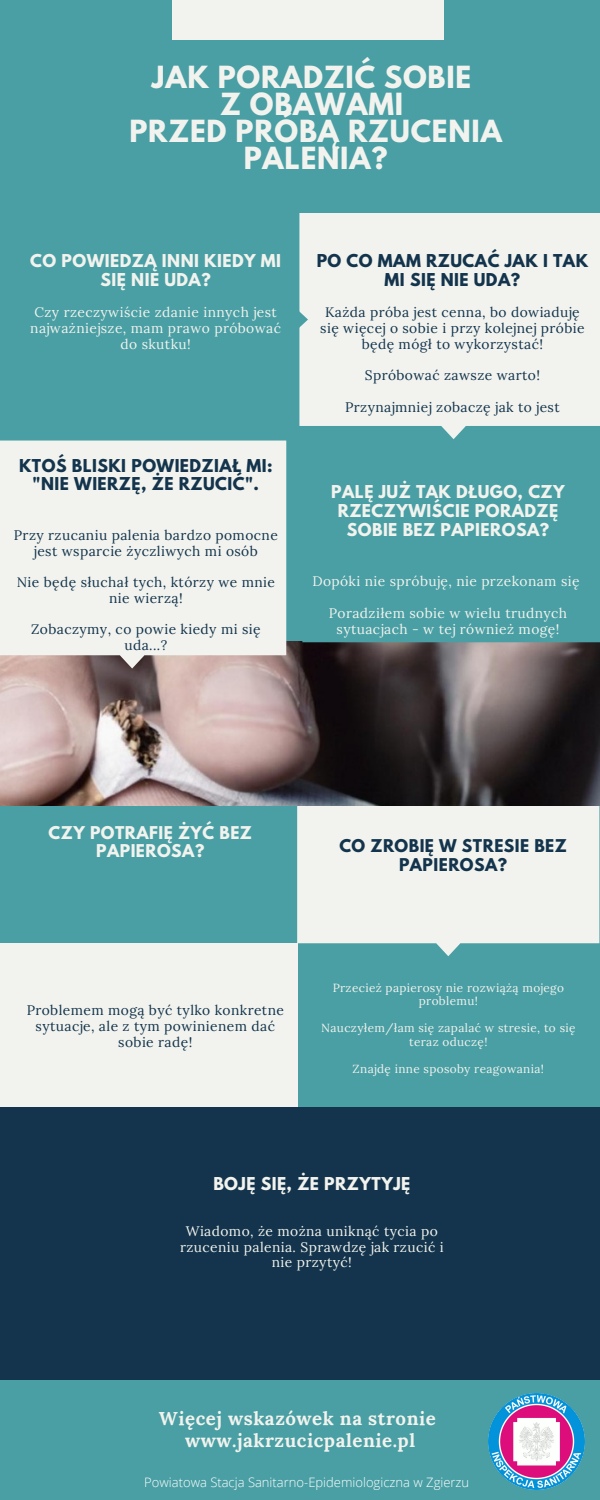
<style>
.page{position:relative;width:600px;height:1500px;background:#499fa4}
.page>*{position:absolute;margin:0;border:0;box-sizing:border-box;transform-origin:0 0}
.t1{font:700 27px/27px "League Spartan";letter-spacing:.03em;color:#f2f3ee;text-align:center}
.t2{font:700 18.7px "Lora";letter-spacing:.03em;color:#f2f3ee}
.t3{font:700 15.7px/18.8px "League Spartan";letter-spacing:.03em;color:#f2f3ee;text-align:center}
.t4{font:700 15.7px/18.8px "League Spartan";letter-spacing:.03em;color:#13344c;text-align:center}
.t5{font:700 15.6px/18.8px "League Spartan";letter-spacing:.03em;color:#13344c;text-align:center}
.t6{font:700 15.6px/18.8px "League Spartan";letter-spacing:.03em;color:#f2f3ee;text-align:center}
.t7{font:13.8px/15.8px "Lora";letter-spacing:.03em;color:#13344c;text-align:center}
.t8{font:13.8px/15.8px "Lora";letter-spacing:.03em;color:#f2f3ee;text-align:center}
.t9{font:300 13px "Open Sans";color:#fff}
.t10{font:11.8px/13.5px "Lora";letter-spacing:.03em;color:#f2f3ee;text-align:center}
</style>
<div class="page">
<div style="left:0;top:944px;width:300px;height:165px;background:#f2f3ee"></div>
<div style="left:298px;top:944px;width:302px;height:165px;background:#499fa4"></div>
<svg style="left:297px;top:805px;width:302px;height:151px;background:#e3eae6"></svg>
<img style="left:0;top:642px;width:600px;height:163px">
<div style="left:0;top:441px;width:286px;height:228px;background:#f2f3ee"></div>
<div style="left:308px;top:213px;width:292px;height:226px;background:#f2f3ee"></div>
<svg style="left:299px;top:213px;width:9px;height:213px;background:#e3ebe7"></svg>
<div style="left:0;top:1107px;width:600px;height:273px;background:#13344c"></div>
<div style="left:172px;top:0;width:272px;height:40px;background:#f2f3ee"></div>
<img style="left:488px;top:1393px;width:96px;height:96px">
<p class="t1" style="left:152px;top:67px;width:321px">JAK PORADZIĆ SOBIE</p>
<p class="t1" style="left:220px;top:94px;width:184px">Z OBAWAMI</p>
<p class="t1" style="left:129px;top:121px;width:374px">PRZED PRÓBĄ RZUCENIA<br>PALENIA?</p>
<p class="t3" style="left:30px;top:253px;width:252px">CO POWIEDZĄ INNI KIEDY MI<br>SIĘ NIE UDA?</p>
<p class="t8" style="left:30px;top:304px;width:252px">Czy rzeczywiście zdanie innych jest najważniejsze, mam prawo próbować do skutku!</p>
<p class="t4" style="left:19px;top:458px;width:255px">KTOŚ BLISKI POWIEDZIAŁ MI: "NIE WIERZĘ, ŻE RZUCIĆ".</p>
<p class="t7" style="left:14px;top:527px;width:265px">Przy rzucaniu palenia bardzo pomocne jest wsparcie życzliwych mi osób</p>
<p class="t7" style="left:17px;top:574px;width:260px">Nie będę słuchał tych, którzy we mnie nie wierzą!</p>
<p class="t7" style="left:31px;top:621px;width:231px">Zobaczymy, co powie kiedy mi się uda...?</p>
<p class="t4" style="left:317px;top:253px;width:273px">PO CO MAM RZUCAĆ JAK I TAK<br>MI SIĘ NIE UDA?</p>
<p class="t7" style="left:320px;top:304px;width:266px">Każda próba jest cenna, bo dowiaduję się więcej o sobie i przy kolejnej próbie będę mógł to wykorzystać!</p>
<p class="t7" style="left:365px;top:367px;width:177px">Spróbować zawsze warto!</p>
<p class="t7" style="left:345px;top:399px;width:216px">Przynajmniej zobaczę jak to jest</p>
<p class="t3" style="left:331px;top:485px;width:235px">PALĘ JUŻ TAK DŁUGO, CZY<br>RZECZYWIŚCIE PORADZĘ<br>SOBIE BEZ PAPIEROSA?</p>
<p class="t8" style="left:312px;top:573px;width:269px">Dopóki nie spróbuję, nie przekonam się</p>
<p class="t8" style="left:329px;top:605px;width:240px">Poradziłem sobie w wielu trudnych sytuacjach - w tej również mogę!</p>
<p class="t6" style="left:49px;top:825px;width:205px">CZY POTRAFIĘ ŻYĆ BEZ<br>PAPIEROSA?</p>
<p class="t5" style="left:339px;top:838px;width:229px">CO ZROBIĘ W STRESIE BEZ<br>PAPIEROSA?</p>
<p class="t7" style="left:27px;top:1002px;width:259px">Problemem mogą być tylko konkretne sytuacje, ale z tym powinienem dać sobie radę!</p>
<p class="t10" style="left:333px;top:981px;width:233px">Przecież papierosy nie rozwiążą mojego problemu!</p>
<p class="t10" style="left:321px;top:1021px;width:256px">Nauczyłem/łam się zapalać w stresie, to się teraz oduczę!</p>
<p class="t10" style="left:353px;top:1062px;width:193px">Znajdę inne sposoby reagowania!</p>
<p class="t3" style="left:213px;top:1176px;width:199px">BOJĘ SIĘ, ŻE PRZYTYJĘ</p>
<p class="t8" style="left:180px;top:1223px;width:265px">Wiadomo, że można uniknąć tycia po rzuceniu palenia. Sprawdzę jak rzucić i nie przytyć!</p>
<p class="t2" style="left:159px;top:1406px;width:278px">Więcej wskazówek na stronie</p>
<p class="t2" style="left:185px;top:1428px;width:232px">www.jakrzucicpalenie.pl</p>
<p class="t9" style="left:144px;top:1473px;width:327px">Powiatowa Stacja Sanitarno-Epidemiologiczna w Zgierzu</p>
</div>
